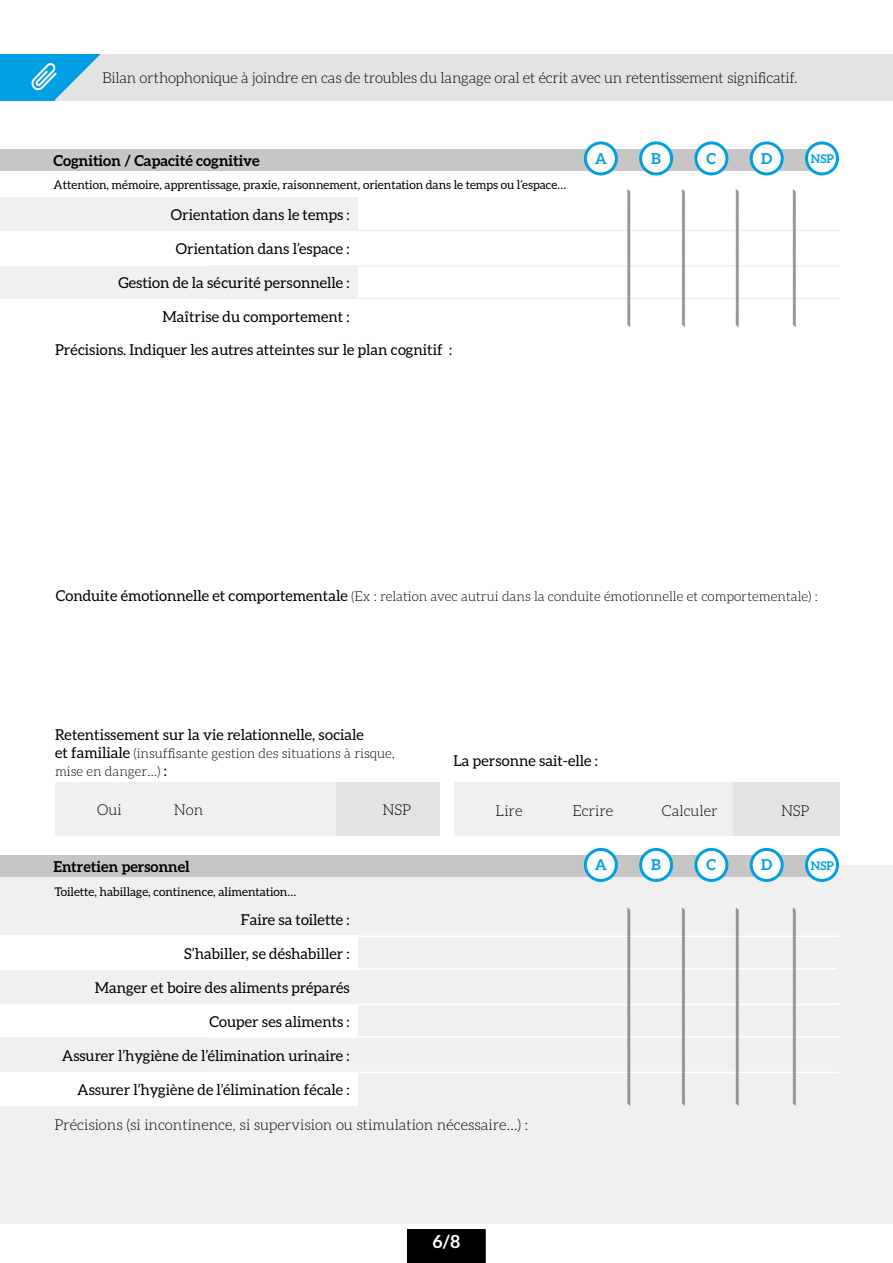
<style>
.page{position:relative;width:893px;height:1263px;background:#fff}
.page>*{position:absolute;margin:0;border:0;box-sizing:border-box;transform-origin:0 0}
.t1{font:700 18px "Aleo";color:#fff}
.t2{font:15px "Aleo";color:#000}
.t3{font:300 15px "Aleo";letter-spacing:-.01em;color:#000}
.t4{font:700 15px "Aleo";color:#000}
.t5{font:700 15px "Aleo";color:#009fe3}
.t6{font:300 13.5px/18px "Aleo";color:#000}
.t7{font:12px "Aleo";color:#000}
.t8{font:700 12px "Aleo";color:#009fe3}
.s1{font-weight:400;font-size:15px}
</style>
<div class="page">
<div style="left:454px;top:782px;width:385px;height:53px;background:#f0f0f0"></div>
<div style="left:55px;top:782px;width:356px;height:53px;background:#f0f0f0"></div>
<div style="left:733px;top:782px;width:106px;height:53px;background:#e3e3e3"></div>
<div style="left:336px;top:782px;width:104px;height:53px;background:#e3e3e3"></div>
<div style="left:0;top:865px;width:893px;height:359px;background:#f0f0f0"></div>
<hr style="left:892px;top:1106px;width:1px;height:118px;background:#e3e3e3">
<div style="left:0;top:1003px;width:358px;height:34px;background:#fff"></div>
<div style="left:0;top:1071px;width:358px;height:35px;background:#fff"></div>
<hr style="left:208px;top:1036px;width:631px;height:1px;background:#fff">
<hr style="left:208px;top:1003px;width:631px;height:2px;background:#fff">
<hr style="left:208px;top:1071px;width:630px;height:2px;background:#fff">
<div style="left:0;top:855px;width:822px;height:22px;background:#c6c6c6"></div>
<div style="left:585px;top:849px;width:31px;height:31px;background:#fff;border-radius:50%"></div>
<div style="left:584px;top:848px;width:34px;height:34px;border:3px solid #009fe3;border-radius:50%"></div>
<div style="left:641px;top:849px;width:31px;height:31px;background:#fff;border-radius:50%"></div>
<div style="left:639px;top:848px;width:34px;height:34px;border:3px solid #009fe3;border-radius:50%"></div>
<div style="left:696px;top:849px;width:31px;height:31px;background:#fff;border-radius:50%"></div>
<div style="left:694px;top:848px;width:34px;height:34px;border:3px solid #009fe3;border-radius:50%"></div>
<div style="left:751px;top:849px;width:31px;height:31px;background:#fff;border-radius:50%"></div>
<div style="left:750px;top:848px;width:34px;height:34px;border:3px solid #009fe3;border-radius:50%"></div>
<div style="left:806px;top:849px;width:31px;height:31px;background:#fff;border-radius:50%"></div>
<div style="left:805px;top:848px;width:34px;height:34px;border:3px solid #009fe3;border-radius:50%"></div>
<hr style="left:892px;top:944px;width:1px;height:47px;background:#e3e3e3">
<div style="left:0;top:935px;width:358px;height:34px;background:#fff"></div>
<hr style="left:208px;top:968px;width:630px;height:1px;background:#fff">
<hr style="left:209px;top:935px;width:630px;height:2px;background:#fff">
<svg style="left:627px;top:907px;width:4px;height:199px"></svg>
<svg style="left:681px;top:907px;width:5px;height:199px"></svg>
<svg style="left:735px;top:907px;width:5px;height:199px"></svg>
<svg style="left:792px;top:907px;width:5px;height:199px"></svg>
<div style="left:0;top:197px;width:358px;height:34px;background:#f0f0f0"></div>
<div style="left:0;top:265px;width:358px;height:34px;background:#f0f0f0"></div>
<hr style="left:208px;top:230px;width:632px;height:1px;background:#f0f0f0">
<hr style="left:208px;top:265px;width:632px;height:2px;background:#f0f0f0">
<hr style="left:208px;top:298px;width:632px;height:1px;background:#f0f0f0">
<div style="left:0;top:149px;width:822px;height:21px;background:#c6c6c6"></div>
<div style="left:585px;top:143px;width:31px;height:31px;background:#fff;border-radius:50%"></div>
<div style="left:584px;top:141px;width:34px;height:34px;border:3px solid #009fe3;border-radius:50%"></div>
<div style="left:641px;top:143px;width:31px;height:31px;background:#fff;border-radius:50%"></div>
<div style="left:639px;top:141px;width:34px;height:34px;border:3px solid #009fe3;border-radius:50%"></div>
<div style="left:696px;top:143px;width:31px;height:31px;background:#fff;border-radius:50%"></div>
<div style="left:694px;top:141px;width:34px;height:34px;border:3px solid #009fe3;border-radius:50%"></div>
<div style="left:751px;top:143px;width:31px;height:31px;background:#fff;border-radius:50%"></div>
<div style="left:750px;top:141px;width:34px;height:34px;border:3px solid #009fe3;border-radius:50%"></div>
<div style="left:806px;top:143px;width:31px;height:31px;background:#fff;border-radius:50%"></div>
<div style="left:805px;top:141px;width:34px;height:34px;border:3px solid #009fe3;border-radius:50%"></div>
<svg style="left:627px;top:189px;width:4px;height:138px"></svg>
<svg style="left:681px;top:189px;width:5px;height:138px"></svg>
<svg style="left:735px;top:189px;width:4px;height:138px"></svg>
<svg style="left:792px;top:189px;width:4px;height:138px"></svg>
<div style="left:0;top:54px;width:893px;height:47px;background:#e3e3e3"></div>
<svg style="left:54px;top:54px;width:47px;height:47px"></svg>
<div style="left:0;top:54px;width:54px;height:47px;background:#009fe3"></div>
<img style="left:31px;top:62px;width:28px;height:30px">
<div style="left:407px;top:1229px;width:79px;height:34px;background:#000"></div>
<p class="t3" style="left:102px;top:70px;width:697px">Bilan orthophonique à joindre en cas de troubles du langage oral et écrit avec un retentissement significatif.</p>
<p class="t4" style="left:53px;top:152px;width:208px">Cognition / Capacité cognitive</p>
<p class="t5" style="left:595px;top:149px;width:14px">A</p>
<p class="t5" style="left:651px;top:149px;width:11px">B</p>
<p class="t5" style="left:707px;top:149px;width:11px">C</p>
<p class="t5" style="left:761px;top:149px;width:13px">D</p>
<p class="t8" style="left:811px;top:152px;width:24px">NSP</p>
<p class="t7" style="left:53px;top:178px;width:514px">Attention, mémoire, apprentissage, praxie, raisonnement, orientation dans le temps ou l’espace…</p>
<p class="t2" style="left:171px;top:206px;width:180px">Orientation dans le temps :</p>
<p class="t2" style="left:176px;top:240px;width:175px">Orientation dans l’espace :</p>
<p class="t2" style="left:118px;top:274px;width:233px">Gestion de la sécurité personnelle :</p>
<p class="t2" style="left:162px;top:308px;width:189px">Maîtrise du comportement :</p>
<p class="t2" style="left:55px;top:341px;width:399px">Précisions. Indiquer les autres atteintes sur le plan cognitif :</p>
<p class="t6" style="left:56px;top:587px;width:763px"><span class="s1">Conduite émotionnelle et comportementale</span> (Ex : relation avec autrui dans la conduite émotionnelle et comportementale) :</p>
<p class="t2" style="left:55px;top:727px;width:310px">Retentissement sur la vie relationnelle, sociale</p>
<p class="t6" style="left:55px;top:745px;width:341px"><span class="s1">et familiale</span> (insuffisante gestion des situations à risque, mise en danger…) <span class="s1">:</span></p>
<p class="t2" style="left:453px;top:752px;width:146px">La personne sait-elle :</p>
<p class="t3" style="left:97px;top:801px;width:26px">Oui</p>
<p class="t3" style="left:174px;top:801px;width:31px">Non</p>
<p class="t3" style="left:382px;top:801px;width:30px">NSP</p>
<p class="t3" style="left:496px;top:802px;width:28px">Lire</p>
<p class="t3" style="left:572px;top:802px;width:42px">Ecrire</p>
<p class="t3" style="left:662px;top:802px;width:57px">Calculer</p>
<p class="t3" style="left:781px;top:802px;width:30px">NSP</p>
<p class="t4" style="left:53px;top:858px;width:138px">Entretien personnel</p>
<p class="t5" style="left:595px;top:856px;width:14px">A</p>
<p class="t5" style="left:651px;top:856px;width:11px">B</p>
<p class="t5" style="left:707px;top:856px;width:11px">C</p>
<p class="t5" style="left:761px;top:856px;width:13px">D</p>
<p class="t8" style="left:811px;top:858px;width:24px">NSP</p>
<p class="t7" style="left:54px;top:884px;width:243px">Toilette, habillage, continence, alimentation…</p>
<p class="t2" style="left:241px;top:911px;width:110px">Faire sa toilette :</p>
<p class="t2" style="left:184px;top:945px;width:167px">S’habiller, se déshabiller :</p>
<p class="t2" style="left:95px;top:979px;width:256px">Manger et boire des aliments préparés</p>
<p class="t2" style="left:210px;top:1013px;width:142px">Couper ses aliments :</p>
<p class="t2" style="left:62px;top:1047px;width:289px">Assurer l’hygiène de l’élimination urinaire :</p>
<p class="t2" style="left:77px;top:1081px;width:274px">Assurer l’hygiène de l’élimination fécale :</p>
<p class="t3" style="left:54px;top:1117px;width:475px">Précisions (si incontinence, si supervision ou stimulation nécessaire…) :</p>
<p class="t1" style="left:433px;top:1231px;width:29px">6/8</p>
</div>
